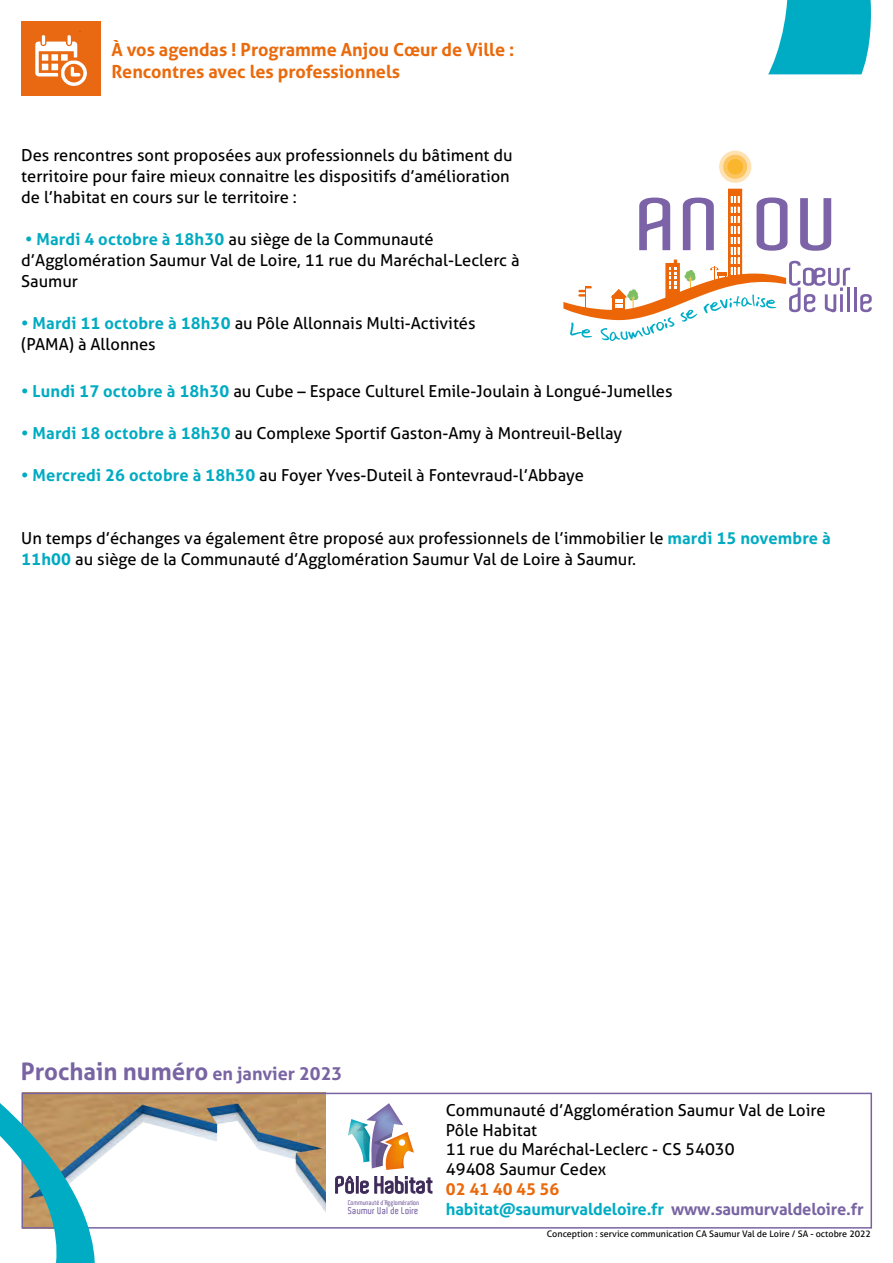
<style>
.page{position:relative;width:893px;height:1263px;background:#fff}
.page>*{position:absolute;margin:0;border:0;box-sizing:border-box;transform-origin:0 0}
.t1{font:700 24px "Aller";color:#7964a3}
.t2{font:700 18px/21.6px "Aller";color:#ea690b}
.t3{font:16.5px/21px "Aller";color:#000}
.t4{font:700 16.5px/19.8px "Aller";letter-spacing:-.01em;color:#00acc3}
.t5{font:600 9.6px "Aldo";letter-spacing:.02em;color:#7964a3}
.t6{font:9px "Aller";color:#000}
.t7{font:600 6.6px "Aldo";color:#7964a3}
.s1{font-weight:700;color:#00abc2}
.s2{font-size:18px}
.s3{color:#ea690b}
.s4{color:#7964a3}
</style>
<div class="page">
<svg style="left:768px;top:0;width:103px;height:74px;background:#24b7cb"></svg>
<div style="left:21px;top:21px;width:80px;height:75px;background:#e96812"></div>
<svg style="left:35px;top:35px;width:52px;height:51px"></svg>
<img style="left:130px;top:1096px;width:195px;height:115px">
<div style="left:21px;top:1093px;width:851px;height:135px;border:2px solid #7964a3"></div>
<svg style="left:348px;top:1103px;width:66px;height:67px"></svg>
<div style="left:399px;top:1139px;width:6px;height:7px;background:#fff;border-radius:50%"></div>
<svg style="left:335px;top:1176px;width:97px;height:18px"></svg>
<svg style="left:0;top:1092px;width:130px;height:171px"></svg>
<div style="left:719px;top:151px;width:32px;height:32px;background:#ffe2b4;border-radius:50%"></div>
<div style="left:723px;top:155px;width:24px;height:24px;background:#fcc55f;border-radius:50%"></div>
<div style="left:727px;top:159px;width:16px;height:16px;background:#fab62c;border-radius:50%"></div>
<svg style="left:563px;top:189px;width:287px;height:152px"></svg>
<hr style="left:847px;top:287px;width:3px;height:25px;background:#7c63a8">
<hr style="left:854px;top:287px;width:3px;height:25px;background:#7c63a8">
<svg style="left:860px;top:294px;width:12px;height:18px"></svg>
<p class="t2" style="left:111px;top:39px;width:404px">À vos agendas ! Programme Anjou Cœur de Ville :<br>Rencontres avec les professionnels</p>
<p class="t3" style="left:21px;top:145px;width:493px">Des rencontres sont proposées aux professionnels du bâtiment du territoire pour faire mieux connaitre les dispositifs d’amélioration de l’habitat en cours sur le territoire :</p>
<p class="t3" style="left:21px;top:229px;width:500px"><span class="s1">• Mardi 4 octobre à 18h30</span> au siège de la Communauté d’Agglomération Saumur Val de Loire, 11 rue du Maréchal-Leclerc à<br>Saumur</p>
<p class="t3" style="left:21px;top:313px;width:456px"><span class="s1">• Mardi 11 octobre à 18h30</span> au Pôle Allonnais Multi-Activités (PAMA) à Allonnes</p>
<p class="t3" style="left:21px;top:381px;width:653px"><span class="s1">• Lundi 17 octobre à 18h30</span> au Cube – Espace Culturel Emile-Joulain à Longué-Jumelles</p>
<p class="t3" style="left:21px;top:423px;width:603px"><span class="s1">• Mardi 18 octobre à 18h30</span> au Complexe Sportif Gaston-Amy à Montreuil-Bellay</p>
<p class="t3" style="left:21px;top:465px;width:564px"><span class="s1">• Mercredi 26 octobre à 18h30</span> au Foyer Yves-Duteil à Fontevraud-l’Abbaye</p>
<p class="t3" style="left:21px;top:528px;width:811px">Un temps d’échanges va également être proposé aux professionnels de l’immobilier le <span class="s1">mardi 15 novembre à<br>11h00</span> au siège de la Communauté d’Agglomération Saumur Val de Loire à Saumur.</p>
<h1 class="t1" style="left:21px;top:1056px;width:323px">Prochain numéro <span class="s2">en janvier 2023</span></h1>
<p class="t7" style="left:348px;top:1198px;width:73px">Communauté d’Agglomération</p>
<p class="t5" style="left:348px;top:1205px;width:72px">Saumur Val de Loire</p>
<p class="t3" style="left:446px;top:1100px;width:381px;line-height:19.8px">Communauté d’Agglomération Saumur Val de Loire<br>Pôle Habitat<br>11 rue du Maréchal-Leclerc - CS 54030<br>49408 Saumur Cedex</p>
<p class="t4" style="left:446px;top:1179px;width:419px"><span class="s3">02 41 40 45 56<br></span>habitat@saumurvaldeloire.fr <span class="s4">www.saumurvaldeloire.fr</span></p>
<p class="t6" style="left:547px;top:1228px;width:326px">Conception : service communication CA Saumur Val de Loire / SA - octobre 2022</p>
</div>
